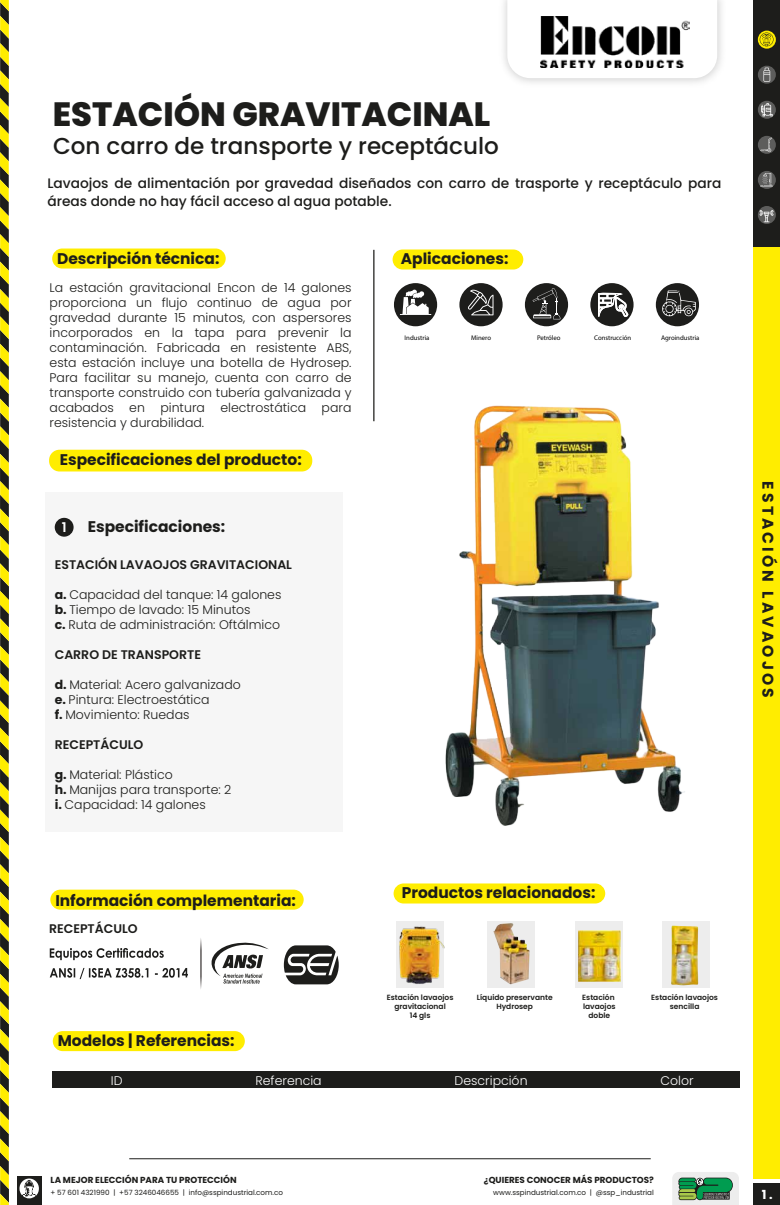
<style>
.page{position:relative;width:780px;height:1205px;background:#fff}
.page>*{position:absolute;margin:0;border:0;box-sizing:border-box;transform-origin:0 0}
.t1{font:800 33.62px "Poppins";color:#1d1d1b}
.t2{font:500 23px "Poppins";color:#1d1d1b}
.t3{font:700 15.5px "Poppins";color:#1d1d1b}
.t4{font:700 15.5px "Poppins";letter-spacing:.2em;color:#1d1d1b}
.t5{font:500 13.75px/17.5px "Poppins";color:#1d1d1b}
.t6{font:600 13.38px "Poppins";color:#fff}
.t7{font:300 12.5px/15px "Poppins";color:#1d1d1b}
.t8{font:600 12.5px "Poppins";color:#1d1d1b}
.t9{font:300 12.5px "Poppins";color:#fff}
.t10{font:700 12.5px "Poppins";color:#fff}
.t11{font:700 8.75px "Poppins";color:#1d1d1b}
.t12{font:600 7.5px/9px "Poppins";color:#1d1d1b;text-align:center}
.t13{font:7.12px "Poppins";color:#1d1d1b}
.t14{font:6.75px "Myriad Pro";color:#000}
.s1{font-weight:700}
</style>
<div class="page">
<svg style="left:507px;top:0;width:210px;height:78px"></svg>
<div style="left:392px;top:249px;width:131px;height:20px;background:#ffed00;border-radius:10px"></div>
<div style="left:53px;top:1031px;width:192px;height:20px;background:#ffed00;border-radius:10px"></div>
<div style="left:49px;top:450px;width:263px;height:21px;background:#ffed00;border-radius:10px"></div>
<div style="left:17px;top:1176px;width:24px;height:29px;background:#1d1d1b"></div>
<div style="left:753px;top:178px;width:27px;height:1000px;background:#ffed00"></div>
<hr style="left:373px;top:250px;width:1px;height:171px;background:#1d1d1b">
<div style="left:52px;top:248px;width:174px;height:20px;background:#ffed00;border-radius:10px"></div>
<div style="left:753px;top:1183px;width:27px;height:22px;background:#1d1d1b"></div>
<svg style="left:19px;top:1178px;width:20px;height:20px"></svg>
<svg style="left:672px;top:1172px;width:67px;height:33px;background:#89b397"></svg>
<hr style="left:129px;top:1158px;width:521px;height:1px;background:#1d1d1b">
<div style="left:52px;top:1071px;width:688px;height:16px;background:#1d1d1b"></div>
<svg style="left:0;top:0;width:9px;height:1205px;background:#938a17"></svg>
<img style="left:540px;top:17px;width:149px;height:50px">
<div style="left:753px;top:0;width:27px;height:246px;background:#1d1d1b"></div>
<svg style="left:757px;top:31px;width:18px;height:18px"></svg>
<svg style="left:757px;top:66px;width:18px;height:18px"></svg>
<svg style="left:757px;top:101px;width:18px;height:18px"></svg>
<svg style="left:757px;top:136px;width:18px;height:18px"></svg>
<svg style="left:757px;top:171px;width:18px;height:18px"></svg>
<svg style="left:757px;top:206px;width:18px;height:18px"></svg>
<svg style="left:759px;top:33px;width:14px;height:13px"></svg>
<svg style="left:763px;top:68px;width:7px;height:14px"></svg>
<svg style="left:761px;top:103px;width:11px;height:13px"></svg>
<svg style="left:760px;top:137px;width:12px;height:15px"></svg>
<svg style="left:760px;top:173px;width:12px;height:14px"></svg>
<svg style="left:759px;top:210px;width:14px;height:12px"></svg>
<div style="left:525px;top:283px;width:43px;height:43px;background:#1d1d1b;border-radius:50%"></div>
<svg style="left:532px;top:288px;width:29px;height:31px"></svg>
<div style="left:459px;top:283px;width:43px;height:43px;background:#1d1d1b;border-radius:50%"></div>
<svg style="left:468px;top:290px;width:25px;height:25px"></svg>
<div style="left:394px;top:283px;width:43px;height:43px;background:#1d1d1b;border-radius:50%"></div>
<svg style="left:400px;top:290px;width:31px;height:25px"></svg>
<div style="left:655px;top:283px;width:44px;height:43px;background:#1d1d1b;border-radius:50%"></div>
<svg style="left:661px;top:290px;width:34px;height:26px"></svg>
<div style="left:590px;top:283px;width:43px;height:43px;background:#1d1d1b;border-radius:50%"></div>
<svg style="left:598px;top:287px;width:30px;height:30px"></svg>
<div style="left:45px;top:492px;width:297px;height:339px;background:#f6f6f6"></div>
<div style="left:55px;top:518px;width:19px;height:19px;background:#1d1d1b;border-radius:50%"></div>
<div style="left:393px;top:883px;width:212px;height:20px;background:#ffed00;border-radius:10px"></div>
<div style="left:661px;top:921px;width:48px;height:67px;background:#ededed"></div>
<svg style="left:575px;top:921px;width:48px;height:67px"></svg>
<div style="left:396px;top:921px;width:47px;height:67px;background:#ededed"></div>
<div style="left:487px;top:921px;width:48px;height:67px;background:#ededed"></div>
<img style="left:493px;top:923px;width:36px;height:61px">
<img style="left:399px;top:923px;width:46px;height:63px">
<img style="left:578px;top:931px;width:42px;height:50px">
<img style="left:671px;top:925px;width:28px;height:61px">
<img style="left:445px;top:405px;width:240px;height:421px">
<div style="left:50px;top:889px;width:253px;height:20px;background:#ffed00;border-radius:10px"></div>
<svg style="left:50px;top:948px;width:114px;height:12px"></svg>
<svg style="left:50px;top:968px;width:138px;height:11px"></svg>
<svg style="left:284px;top:945px;width:55px;height:39px"></svg>
<svg style="left:211px;top:942px;width:58px;height:41px"></svg>
<svg style="left:200px;top:938px;width:2px;height:51px"></svg>
<h1 class="t1" style="left:53px;top:95px;width:439px">ESTACIÓN GRAVITACINAL</h1>
<h2 class="t2" style="left:53px;top:133px;width:447px">Con carro de transporte y receptáculo</h2>
<p class="t5" style="left:47px;top:175px;width:675px">Lavaojos de alimentación por gravedad diseñados con carro de trasporte y receptáculo para áreas donde no hay fácil acceso al agua potable.</p>
<p class="t3" style="left:57px;top:250px;width:164px">Descripción técnica:</p>
<p class="t7" style="left:50px;top:280px;width:303px;text-align:justify">La estación gravitacional Encon de 14 galones proporciona un flujo continuo de agua por gravedad durante 15 minutos, con aspersores incorporados en la tapa para prevenir la contaminación. Fabricada en resistente ABS, esta estación incluye una botella de Hydrosep.<br>Para facilitar su manejo, cuenta con carro de transporte construido con tubería galvanizada y acabados en pintura electrostática para resistencia y durabilidad.</p>
<p class="t3" style="left:60px;top:451px;width:243px">Especificaciones del producto:</p>
<p class="t6" style="left:62px;top:519px;width:6px">1</p>
<p class="t3" style="left:88px;top:517px;width:139px">Especificaciones:</p>
<p class="t8" style="left:55px;top:558px;width:239px">ESTACIÓN LAVAOJOS GRAVITACIONAL</p>
<p class="t7" style="left:55px;top:587px;width:228px"><span class="s1">a.</span> Capacidad del tanque: 14 galones <span class="s1">b.</span> Tiempo de lavado: 15 Minutos<br><span class="s1">c.</span> Ruta de administración: Oftálmico</p>
<p class="t8" style="left:55px;top:648px;width:148px">CARRO DE TRANSPORTE</p>
<p class="t7" style="left:55px;top:677px;width:188px"><span class="s1">d.</span> Material: Acero galvanizado <span class="s1">e.</span> Pintura: Electroestática<br><span class="s1">f.</span> Movimiento: Ruedas</p>
<p class="t8" style="left:55px;top:738px;width:90px">RECEPTÁCULO</p>
<p class="t7" style="left:55px;top:767px;width:178px"><span class="s1">g.</span> Material: Plástico<br><span class="s1">h.</span> Manijas para transporte: 2 <span class="s1">i.</span> Capacidad: 14 galones</p>
<p class="t3" style="left:55px;top:891px;width:242px">Información complementaria:</p>
<p class="t8" style="left:49px;top:921px;width:90px">RECEPTÁCULO</p>
<p class="t3" style="left:58px;top:1031px;width:178px">Modelos | Referencias:</p>
<p class="t3" style="left:401px;top:249px;width:109px">Aplicaciones:</p>
<p class="t14" style="left:404px;top:334px;width:26px">Industria</p>
<p class="t14" style="left:471px;top:334px;width:22px">Minero</p>
<p class="t14" style="left:537px;top:334px;width:25px">Petróleo</p>
<p class="t14" style="left:594px;top:334px;width:39px">Construcción</p>
<p class="t14" style="left:661px;top:334px;width:40px">Agroindustria</p>
<p class="t3" style="left:402px;top:883px;width:195px">Productos relacionados:</p>
<p class="t12" style="left:387px;top:993px;width:68px">Estación lavaojos gravitacional<br>14 gls</p>
<p class="t12" style="left:582px;top:993px;width:35px">Estación lavaojos doble</p>
<p class="t12" style="left:651px;top:993px;width:68px">Estación lavaojos sencilla</p>
<p class="t12" style="left:476px;top:993px;width:77px">Líquido preservante<br>Hydrosep</p>
<p class="t9" style="left:111px;top:1073px;width:13px">ID</p>
<p class="t9" style="left:255px;top:1073px;width:68px">Referencia</p>
<p class="t9" style="left:454px;top:1073px;width:74px">Descripción</p>
<p class="t9" style="left:660px;top:1073px;width:35px">Color</p>
<p class="t11" style="left:50px;top:1174px;width:188px">LA MEJOR ELECCIÓN PARA TU PROTECCIÓN</p>
<p class="t13" style="left:50px;top:1188px;width:234px">+ 57 601 4321990 | +57 3246046655 | info@sspindustrial.com.co</p>
<p class="t11" style="left:484px;top:1174px;width:171px">¿QUIERES CONOCER MÁS PRODUCTOS?</p>
<p class="t13" style="left:493px;top:1188px;width:162px">www.sspindustrial.com.co | @ssp_industrial</p>
<p class="t4" style="left:776px;top:481px;width:218px;rotate:90deg">ESTACIÓN LAVAOJOS</p>
<p class="t10" style="left:761px;top:1187px;width:12px">1.</p>
</div>
